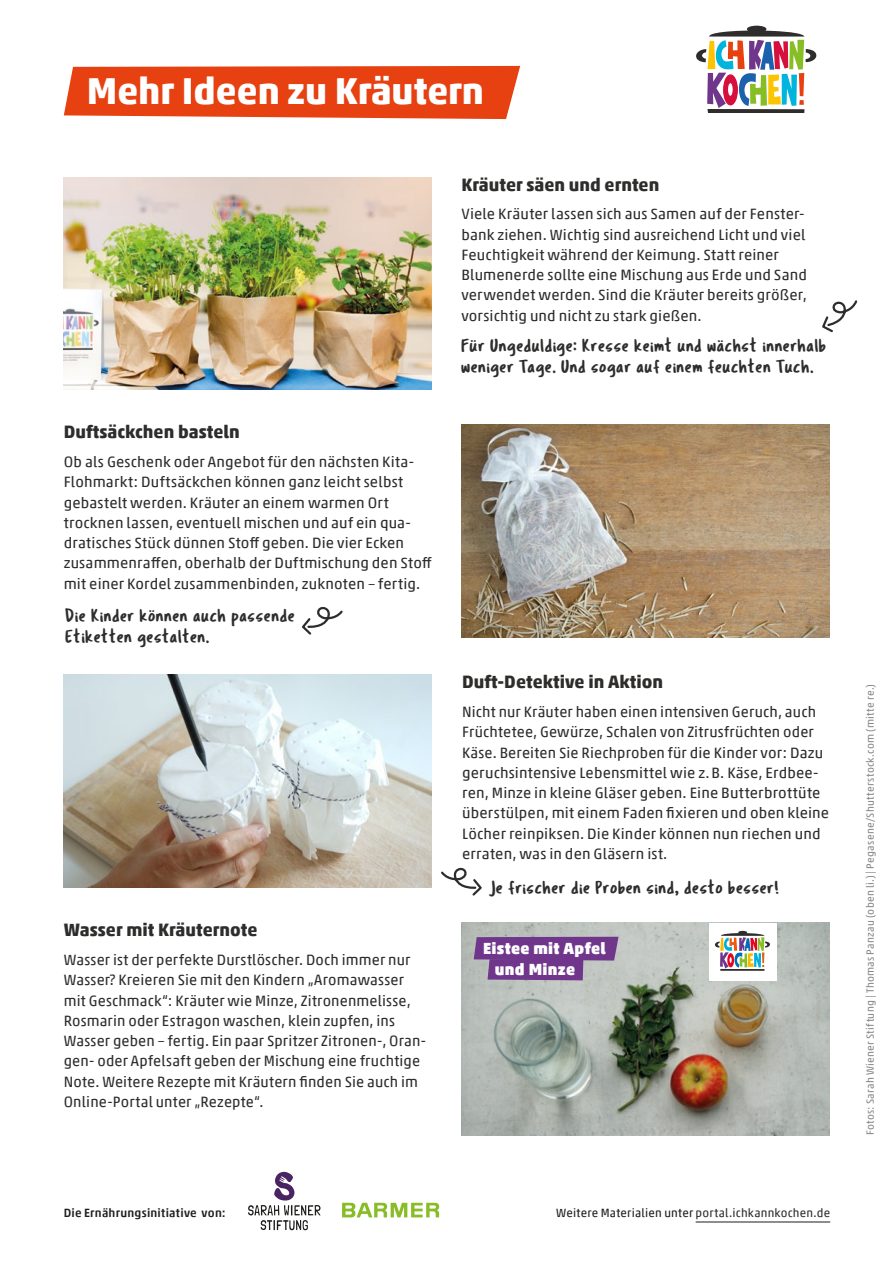
<style>
.page{position:relative;width:893px;height:1263px;background:#fff}
.page>*{position:absolute;margin:0;border:0;box-sizing:border-box;transform-origin:0 0}
.t1{font:700 37.5px "Akko Pro";color:#fff}
.t2{font:18.75px/21px "Tragic Marker";letter-spacing:.025em;color:#2e2d2c}
.t3{font:700 18px "Akko Pro";letter-spacing:.005em;color:#2e2d2c}
.t4{font:900 16.2px "Akko Pro";letter-spacing:.02em;color:#fff}
.t5{font:15px/20.2px "Akko Pro";letter-spacing:.01em;color:#2e2d2c}
.t6{font:12px "Akko Pro";letter-spacing:.02em;color:#1d1d1b}
.t7{font:500 12px "Akko Pro";letter-spacing:.02em;color:#1d1d1b}
.t8{font:10.5px "Akko Pro";letter-spacing:.025em;color:#878787}
.s1{color:#2e2d2c}
</style>
<div class="page">
<img style="left:64px;top:675px;width:368px;height:212px">
<svg style="left:441px;top:868px;width:41px;height:28px"></svg>
<svg style="left:302px;top:607px;width:41px;height:28px"></svg>
<img style="left:461px;top:425px;width:368px;height:212px">
<img style="left:461px;top:923px;width:368px;height:212px">
<div style="left:709px;top:923px;width:67px;height:56px;background:#fff"></div>
<svg style="left:715px;top:931px;width:55px;height:40px"></svg>
<svg style="left:474px;top:937px;width:145px;height:43px;background:#7d4f94"></svg>
<img style="left:64px;top:177px;width:368px;height:213px">
<svg style="left:822px;top:300px;width:36px;height:33px"></svg>
<svg style="left:64px;top:66px;width:456px;height:53px;background:#e84d20"></svg>
<svg style="left:696px;top:26px;width:120px;height:87px"></svg>
<hr style="left:696px;top:1221px;width:134px;height:1px;background:#1d1d1b">
<svg style="left:342px;top:1203px;width:97px;height:14px"></svg>
<svg style="left:248px;top:1172px;width:73px;height:58px"></svg>
<h1 class="t1" style="left:87px;top:68px;width:399px">Mehr Ideen zu Kräutern</h1>
<p class="t3" style="left:64px;top:421px;width:178px">Duftsäckchen basteln</p>
<p class="t5" style="left:64px;top:451px;width:370px">Ob als Geschenk oder Angebot für den nächsten Kita-Flohmarkt: Duftsäckchen können ganz leicht selbst gebastelt werden. Kräuter an einem warmen Ort trocknen lassen, eventuell mischen und auf ein qua&shy;dratisches Stück dünnen Stoff geben. Die vier Ecken zusammenraffen, oberhalb der Duftmischung den Stoff mit einer Kordel zusammenbinden, zuknoten – fertig.</p>
<p class="t2" style="left:65px;top:604px;width:231px">Die Kinder können auch passende<br>Etiketten gestalten.</p>
<p class="t3" style="left:461px;top:173px;width:199px">Kräuter säen und ernten</p>
<p class="t5" style="left:461px;top:204px;width:347px">Viele Kräuter lassen sich aus Samen auf der Fenster&shy;bank ziehen. Wichtig sind ausreichend Licht und viel Feuchtigkeit während der Keimung. Statt reiner Blumenerde sollte eine Mischung aus Erde und Sand verwendet werden. Sind die Kräuter bereits größer, vorsichtig und nicht zu stark gießen.</p>
<p class="t2" style="left:461px;top:335px;width:367px">Für Ungeduldige: Kresse keimt und wächst innerhalb weniger Tage. Und sogar auf einem feuchten Tuch.</p>
<p class="t3" style="left:462px;top:671px;width:203px">Duft-Detektive in Aktion</p>
<p class="t5" style="left:462px;top:702px;width:369px">Nicht nur Kräuter haben einen intensiven Geruch, auch Früchtetee, Gewürze, Schalen von Zitrusfrüchten oder Käse. Bereiten Sie Riechproben für die Kinder vor: Dazu geruchsintensive Lebensmittel wie z.B. Käse, Erdbee&shy;ren, Minze in kleine Gläser geben. Eine Butterbrottüte überstülpen, mit einem Faden fixieren und oben kleine Löcher reinpiksen. Die Kinder können nun riechen und erraten, was in den Gläsern ist.</p>
<p class="t2" style="left:492px;top:876px;width:289px">Je frischer die Proben sind, desto besser!</p>
<p class="t3" style="left:64px;top:919px;width:195px">Wasser mit Kräuternote</p>
<p class="t5" style="left:64px;top:949px;width:364px">Wasser ist der perfekte Durstlöscher. Doch immer nur Wasser? Kreieren Sie mit den Kindern „Aromawasser mit Geschmack“: Kräuter wie Minze, Zitronenmelisse, Rosmarin oder Estragon waschen, klein zupfen, ins Wasser geben – fertig. Ein paar Spritzer Zitronen-, Oran&shy;gen- oder Apfelsaft geben der Mischung eine fruchtige Note. Weitere Rezepte mit Kräutern finden Sie auch im Online-Portal unter „Rezepte“.</p>
<p class="t4" style="left:495px;top:959px;width:82px">und Minze</p>
<p class="t4" style="left:483px;top:938px;width:124px">Eistee mit Apfel</p>
<p class="t7" style="left:64px;top:1206px;width:164px">Die Ernährungsinitiative von:</p>
<p class="t6" style="left:556px;top:1206px;width:276px">Weitere Materialien unter <span class="s1">portal.ichkannkochen.de</span></p>
<p class="t8" style="left:864px;top:1135px;width:453px;rotate:-90deg">Fotos: Sarah Wiener Stiftung | Thomas Panzau (oben li.) | Pegasene/Shutterstock.com (mitte re.)</p>
</div>
